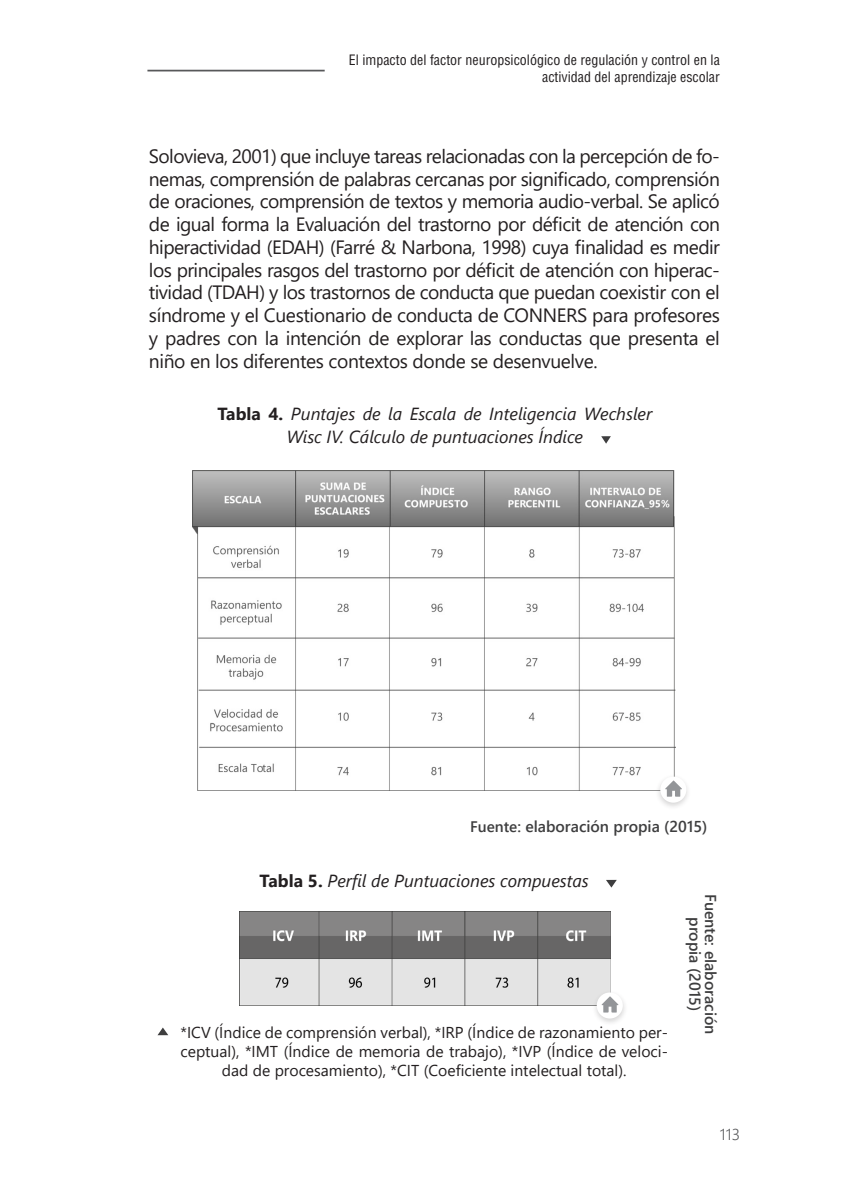
<style>
.page{position:relative;width:844px;height:1191px;background:#fff}
.page>*{position:absolute;margin:0;border:0;box-sizing:border-box;transform-origin:0 0}
.t1{font:19.25px/22.8px "Segoe UI";letter-spacing:-.02em;color:#231f20;text-align:justify}
.Tablas{font:italic 17.5px/22.8px "Segoe UI";color:#231f20;text-align:center}
.t2{font:15.75px/19.2px "Segoe UI";color:#231f20;text-align:center}
.t3{font:600 15.75px "Segoe UI";color:#3e3e3f}
.t4{font:300 15.75px "Segoe UI";color:#57585a}
.t5{font:condensed 14px/16.8px "Helvetica LT Std";color:#231f20;text-align:right}
.s1{font-weight:700;font-style:normal}
.s2{font-size:15.22px}
</style>
<div class="page">
<svg style="left:601px;top:436px;width:9px;height:8px"></svg>
<img style="left:192px;top:470px;width:483px;height:320px">
<svg style="left:606px;top:880px;width:10px;height:7px"></svg>
<svg style="left:157px;top:1027px;width:11px;height:8px"></svg>
<img style="left:239px;top:911px;width:371px;height:94px">
<hr style="left:147px;top:70px;width:177px;height:1px;background:#57585a">
<div style="left:654px;top:773px;width:37px;height:37px;background:#231f20;opacity:.19"></div>
<div style="left:660px;top:776px;width:26px;height:26px;background:#fff;border-radius:50%"></div>
<svg style="left:665px;top:780px;width:16px;height:16px"></svg>
<div style="left:591px;top:989px;width:37px;height:37px;background:#231f20;opacity:.19"></div>
<div style="left:596px;top:992px;width:26px;height:26px;background:#fff;border-radius:50%"></div>
<svg style="left:601px;top:996px;width:17px;height:16px"></svg>
<p class="t5" style="left:348px;top:52px;width:372px">El impacto del factor neuropsicológico de regulación y control en la actividad del aprendizaje escolar</p>
<p class="t1" style="left:149px;top:143px;width:572px">Solovieva, 2001) que incluye tareas relacionadas con la percepción de fo&shy;nemas, comprensión de palabras cercanas por significado, comprensión de oraciones, comprensión de textos y memoria audio-verbal. Se aplicó de igual forma la Evaluación del trastorno por déficit de atención con hiperactividad (EDAH) (Farré &amp; Narbona, 1998) cuya finalidad es medir los principales rasgos del trastorno por déficit de atención con hiperac&shy;tividad (TDAH) y los trastornos de conducta que puedan coexistir con el síndrome y el Cuestionario de conducta de CONNERS para profesores y padres con la intención de explorar las conductas que presenta el niño en los diferentes contextos donde se desenvuelve.</p>
<p class="Tablas" style="left:217px;top:400px;width:436px"><span class="s1">Tabla 4.</span> Puntajes de la Escala de Inteligencia Wechsler<br>Wisc IV. Cálculo de puntuaciones Índice</p>
<p class="t3" style="left:470px;top:811px;width:238px"><span class="s2">Fuente:</span> elaboración propia (2015)</p>
<p class="Tablas" style="left:259px;top:867px;width:330px"><span class="s1">Tabla 5.</span> Perfil de Puntuaciones compuestas</p>
<p class="t3" style="left:725px;top:893px;width:142px;rotate:90deg">Fuente: elaboración</p>
<p class="t3" style="left:709px;top:917px;width:95px;rotate:90deg">propia (2015)</p>
<p class="t2" style="left:180px;top:1021px;width:489px">*ICV (Índice de comprensión verbal), *IRP (Índice de razonamiento per&shy;ceptual), *IMT (Índice de memoria de trabajo), *IVP (Índice de veloci&shy;dad de procesamiento), *CIT (Coeficiente intelectual total).</p>
<p class="t4" style="left:719px;top:1119px;width:22px">113</p>
</div>
